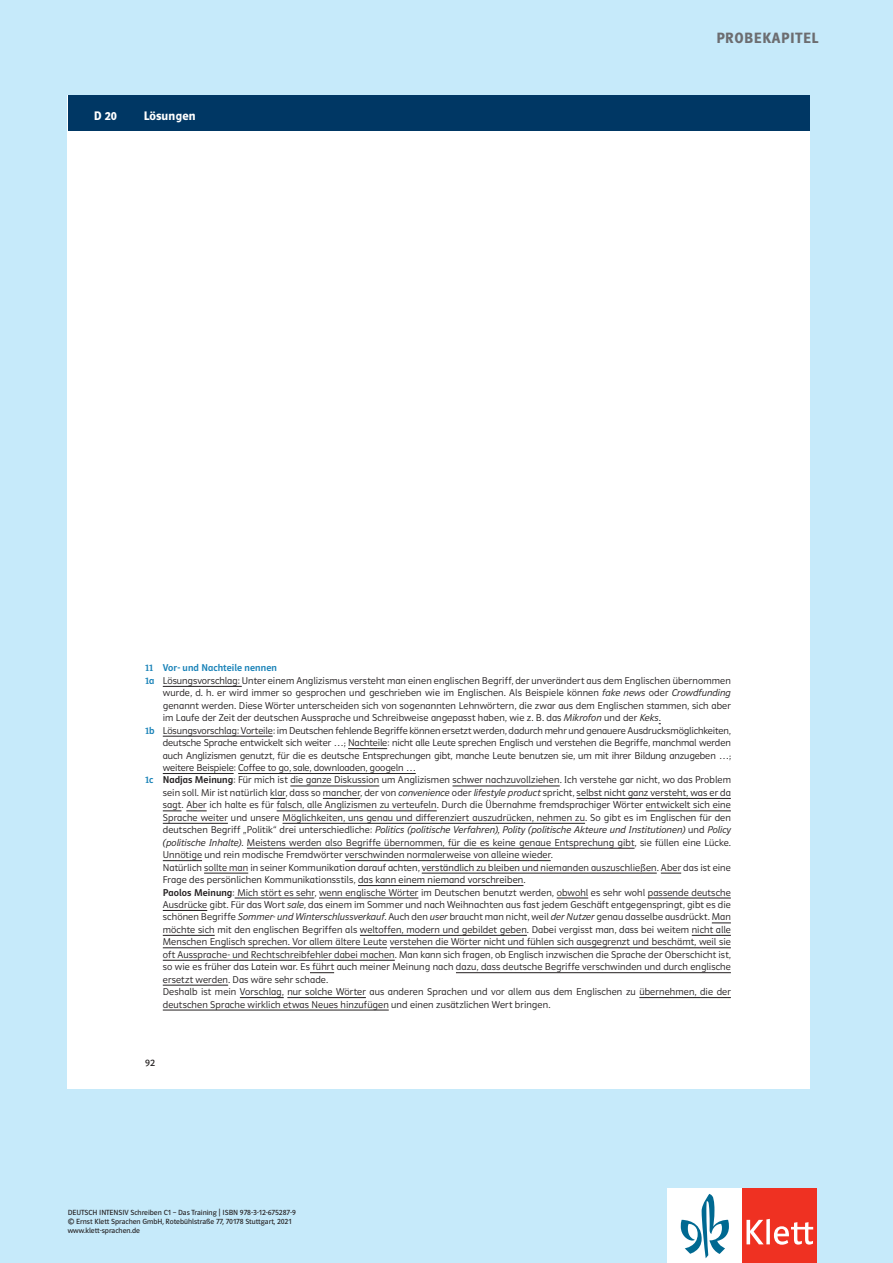
<style>
.page{position:relative;width:893px;height:1263px;background:#c6eafa}
.page>*{position:absolute;margin:0;border:0;box-sizing:border-box;transform-origin:0 0}
.t1{font:600 15px "Polo CEF";letter-spacing:.04em;color:#6c6d70}
.t2{font:12.45px "Polo Basis TB Hfett";color:#fff}
.t3{font:9.9px "Polo Basis TB Leicht";letter-spacing:.01em;color:#231f20}
.t4{font:9.9px "Polo Basis TB Leicht Kursiv";letter-spacing:.005em;color:#231f20}
.t5{font:9.9px "Polo Basis TB Krftg";letter-spacing:.01em;color:#1781b7}
.t6{font:9.9px "Polo Basis TB Buch";color:#231f20}
.t7{font:7.5px/9px "Polo CEF";color:#231f20}
.s1{font-family:"Polo Basis TB Krftg";color:#1781b7}
.s2{font-family:"Polo Basis TB Leicht Kursiv"}
.s3{font-family:"Polo Basis TB Krftg"}
.s4{font-family:"Polo Basis TB Leicht"}
</style>
<div class="page">
<div style="left:668px;top:1188px;width:74px;height:75px;background:#fff"></div>
<div style="left:742px;top:1188px;width:74px;height:75px;background:#ef3122"></div>
<svg style="left:746px;top:1219px;width:67px;height:26px"></svg>
<svg style="left:681px;top:1194px;width:48px;height:64px"></svg>
<div style="left:68px;top:95px;width:742px;height:994px;background:#fff"></div>
<hr style="left:808px;top:95px;width:2px;height:36px;background:#003764">
<div style="left:68px;top:95px;width:740px;height:36px;background:#003764"></div>
<hr style="left:163px;top:686px;width:79px;height:1px;background:#231f20">
<hr style="left:163px;top:736px;width:110px;height:1px;background:#231f20">
<hr style="left:348px;top:748px;width:39px;height:1px;background:#231f20">
<hr style="left:163px;top:773px;width:71px;height:1px;background:#231f20">
<hr style="left:238px;top:773px;width:178px;height:1px;background:#231f20">
<hr style="left:290px;top:786px;width:89px;height:1px;background:#231f20">
<hr style="left:452px;top:786px;width:108px;height:1px;background:#231f20">
<svg style="left:270px;top:798px;width:15px;height:1px"></svg>
<hr style="left:323px;top:798px;width:37px;height:1px;background:#231f20">
<hr style="left:577px;top:798px;width:154px;height:1px;background:#231f20">
<svg style="left:163px;top:810px;width:44px;height:1px"></svg>
<hr style="left:277px;top:810px;width:160px;height:1px;background:#231f20">
<hr style="left:646px;top:810px;width:85px;height:1px;background:#231f20">
<hr style="left:163px;top:823px;width:65px;height:1px;background:#231f20">
<hr style="left:283px;top:823px;width:302px;height:1px;background:#231f20">
<hr style="left:247px;top:848px;width:387px;height:1px;background:#231f20">
<hr style="left:163px;top:860px;width:39px;height:1px;background:#231f20">
<hr style="left:345px;top:860px;width:206px;height:1px;background:#231f20">
<hr style="left:204px;top:873px;width:44px;height:1px;background:#231f20">
<hr style="left:422px;top:873px;width:235px;height:1px;background:#231f20">
<svg style="left:661px;top:873px;width:20px;height:1px"></svg>
<hr style="left:358px;top:885px;width:165px;height:1px;background:#231f20">
<hr style="left:235px;top:898px;width:79px;height:1px;background:#231f20">
<hr style="left:319px;top:898px;width:99px;height:1px;background:#231f20">
<hr style="left:557px;top:898px;width:31px;height:1px;background:#231f20">
<hr style="left:648px;top:898px;width:83px;height:1px;background:#231f20">
<hr style="left:163px;top:910px;width:44px;height:1px;background:#231f20">
<svg style="left:712px;top:922px;width:19px;height:1px"></svg>
<hr style="left:163px;top:935px;width:52px;height:1px;background:#231f20">
<hr style="left:360px;top:935px;width:167px;height:1px;background:#231f20">
<hr style="left:692px;top:935px;width:39px;height:1px;background:#231f20">
<hr style="left:163px;top:947px;width:224px;height:1px;background:#231f20">
<hr style="left:390px;top:947px;width:341px;height:1px;background:#231f20">
<hr style="left:163px;top:960px;width:232px;height:1px;background:#231f20">
<svg style="left:310px;top:972px;width:24px;height:1px"></svg>
<hr style="left:456px;top:972px;width:275px;height:1px;background:#231f20">
<hr style="left:163px;top:985px;width:65px;height:1px;background:#231f20">
<hr style="left:240px;top:997px;width:44px;height:1px;background:#231f20">
<hr style="left:287px;top:997px;width:79px;height:1px;background:#231f20">
<hr style="left:639px;top:997px;width:92px;height:1px;background:#231f20">
<hr style="left:163px;top:1010px;width:226px;height:1px;background:#231f20">
<p class="t2" style="left:94px;top:109px;width:24px">D 20</p>
<p class="t2" style="left:144px;top:109px;width:53px">Lösungen</p>
<p class="t1" style="left:716px;top:29px;width:104px">PROBEKAPITEL</p>
<p class="t5" style="left:145px;top:663px;width:133px">11 Vor- und Nachteile nennen</p>
<p class="t3" style="left:145px;top:675px;width:587px"><span class="s1">1a</span> Lösungsvorschlag: Unter einem Anglizismus versteht man einen englischen Begriff, der unverändert aus dem Englischen übernommen</p>
<p class="t3" style="left:163px;top:688px;width:570px">wurde, d. h. er wird immer so gesprochen und geschrieben wie im Englischen. Als Beispiele können <span class="s2">fake news</span> oder <span class="s2">Crowdfunding</span></p>
<p class="t3" style="left:163px;top:700px;width:570px">genannt werden. Diese Wörter unterscheiden sich von sogenannten Lehnwörtern, die zwar aus dem Englischen stammen, sich aber</p>
<p class="t3" style="left:163px;top:712px;width:499px">im Laufe der Zeit der deutschen Aussprache und Schreibweise angepasst haben, wie z. B. das <span class="s2">Mikrofon</span> und der <span class="s2">Keks</span>.</p>
<p class="t3" style="left:145px;top:725px;width:587px"><span class="s1">1b</span> Lösungsvorschlag: Vorteile: im Deutschen fehlende Begriffe können ersetzt werden, dadurch mehr und genauere Ausdrucksmöglichkeiten,</p>
<p class="t3" style="left:163px;top:737px;width:570px">deutsche Sprache entwickelt sich weiter …; Nachteile: nicht alle Leute sprechen Englisch und verstehen die Begriffe, manchmal werden</p>
<p class="t3" style="left:163px;top:750px;width:570px">auch Anglizismen genutzt, für die es deutsche Entsprechungen gibt, manche Leute benutzen sie, um mit ihrer Bildung anzugeben …;</p>
<p class="t3" style="left:163px;top:762px;width:254px">weitere Beispiele: Coffee to go, sale, downloaden, googeln …</p>
<p class="t3" style="left:145px;top:775px;width:587px"><span class="s1">1c</span> <span class="s3">Nadjas Meinung</span>: Für mich ist die ganze Diskussion um Anglizismen schwer nachzuvollziehen. Ich verstehe gar nicht, wo das Problem</p>
<p class="t3" style="left:163px;top:787px;width:570px">sein soll. Mir ist natürlich klar, dass so mancher, der von <span class="s2">convenience</span> oder <span class="s2">lifestyle product</span> spricht, selbst nicht ganz versteht, was er da</p>
<p class="t3" style="left:163px;top:800px;width:570px">sagt. Aber ich halte es für falsch, alle Anglizismen zu verteufeln. Durch die Übernahme fremdsprachiger Wörter entwickelt sich eine</p>
<p class="t3" style="left:163px;top:812px;width:570px">Sprache weiter und unsere Möglichkeiten, uns genau und differenziert auszudrücken, nehmen zu. So gibt es im Englischen für den</p>
<p class="t4" style="left:163px;top:824px;width:570px"><span class="s4">deutschen Begriff „Politik“ drei unterschiedliche:</span> Politics (politische Verfahren), Polity (politische Akteure und Institutionen) <span class="s4">und</span> Policy</p>
<p class="t3" style="left:163px;top:837px;width:570px"><span class="s2">(politische Inhalte)</span>. Meistens werden also Begriffe übernommen, für die es keine genaue Entsprechung gibt, sie füllen eine Lücke.</p>
<p class="t3" style="left:163px;top:849px;width:391px">Unnötige und rein modische Fremdwörter verschwinden normalerweise von alleine wieder.</p>
<p class="t3" style="left:163px;top:862px;width:570px">Natürlich sollte man in seiner Kommunikation darauf achten, verständlich zu bleiben und niemanden auszuschließen. Aber das ist eine</p>
<p class="t3" style="left:163px;top:874px;width:364px">Frage des persönlichen Kommunikationsstils, das kann einem niemand vorschreiben.</p>
<p class="t3" style="left:163px;top:887px;width:570px"><span class="s3">Paolos Meinung</span>: Mich stört es sehr, wenn englische Wörter im Deutschen benutzt werden, obwohl es sehr wohl passende deutsche</p>
<p class="t3" style="left:163px;top:899px;width:570px">Ausdrücke gibt. Für das Wort <span class="s2">sale</span>, das einem im Sommer und nach Weihnachten aus fast jedem Geschäft entgegenspringt, gibt es die</p>
<p class="t3" style="left:163px;top:912px;width:570px">schönen Begriffe <span class="s2">Sommer- und Winterschlussverkauf</span>. Auch den <span class="s2">user</span> braucht man nicht, weil <span class="s2">der Nutzer</span> genau dasselbe ausdrückt. Man</p>
<p class="t3" style="left:163px;top:924px;width:570px">möchte sich mit den englischen Begriffen als weltoffen, modern und gebildet geben. Dabei vergisst man, dass bei weitem nicht alle</p>
<p class="t3" style="left:163px;top:936px;width:570px">Menschen Englisch sprechen. Vor allem ältere Leute verstehen die Wörter nicht und fühlen sich ausgegrenzt und beschämt, weil sie</p>
<p class="t3" style="left:163px;top:949px;width:570px">oft Aussprache- und Rechtschreibfehler dabei machen. Man kann sich fragen, ob Englisch inzwischen die Sprache der Oberschicht ist,</p>
<p class="t3" style="left:163px;top:961px;width:570px">so wie es früher das Latein war. Es führt auch meiner Meinung nach dazu, dass deutsche Begriffe verschwinden und durch englische</p>
<p class="t3" style="left:163px;top:974px;width:167px">ersetzt werden. Das wäre sehr schade.</p>
<p class="t3" style="left:163px;top:986px;width:569px">Deshalb ist mein Vorschlag, nur solche Wörter aus anderen Sprachen und vor allem aus dem Englischen zu übernehmen, die der</p>
<p class="t3" style="left:163px;top:999px;width:389px">deutschen Sprache wirklich etwas Neues hinzufügen und einen zusätzlichen Wert bringen.</p>
<p class="t6" style="left:145px;top:1057px;width:11px">92</p>
<p class="t7" style="left:68px;top:1208px;width:230px">DEUTSCH INTENSIV Schreiben C1 – Das Training ⏐ ISBN 978-3-12-675287-9 © Ernst Klett Sprachen GmbH, Rotebühlstraße 77, 70178 Stuttgart, 2021 www.klett-sprachen.de</p>
</div>
